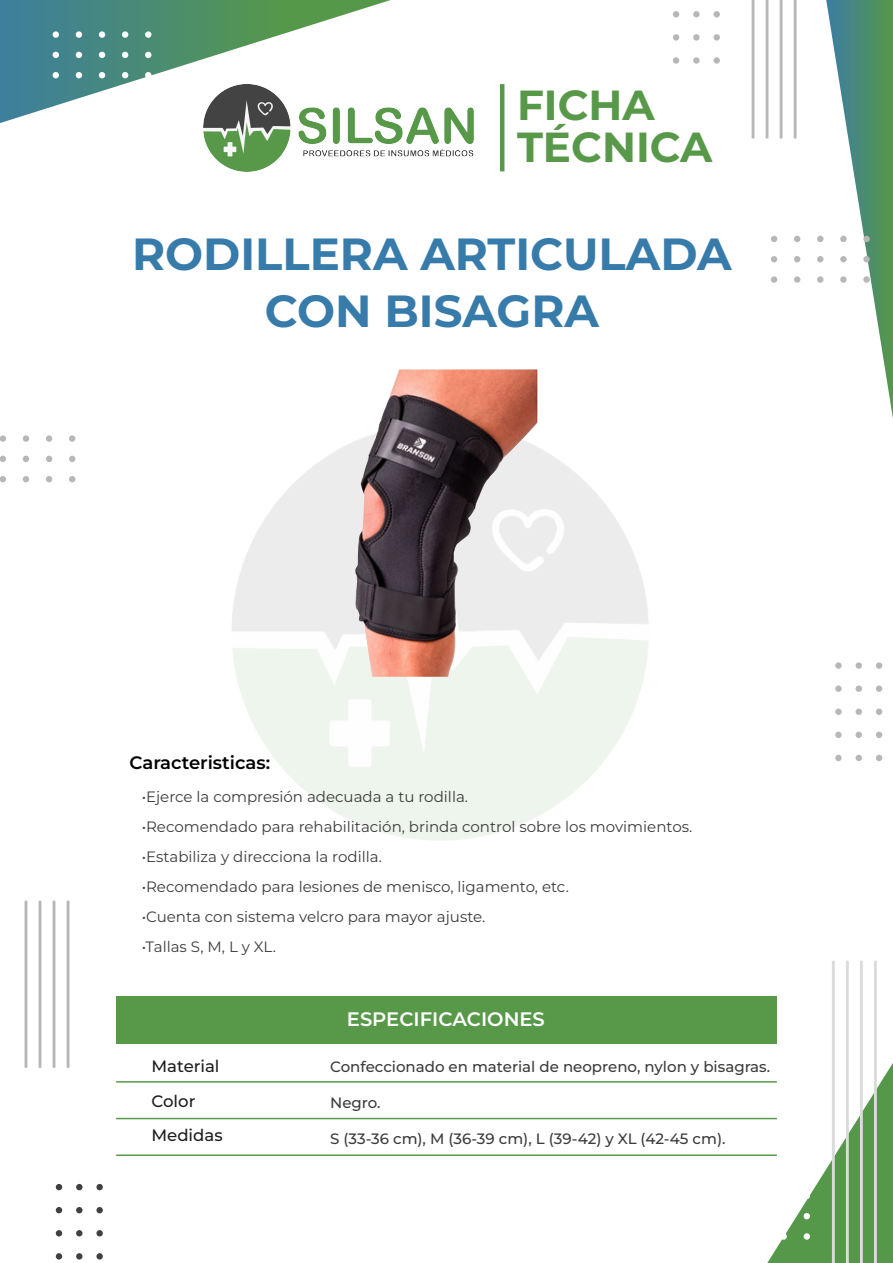
<style>
.page{position:relative;width:893px;height:1263px;background:#fff}
.page>*{position:absolute;margin:0;border:0;box-sizing:border-box;transform-origin:0 0}
.t1{font:700 45px/57px "Montserrat";color:#377bab;text-align:center}
.t2{font:700 42px/42px "Montserrat";color:#579949}
.t3{font:600 19.5px "Montserrat";color:#fff}
.t4{font:600 18px "Montserrat";color:#000}
.t5{font:500 16.5px/34.5px "Montserrat";color:#1d1d1b}
.t6{font:15px "Montserrat";color:#3c3c3b}
.t7{font:500 15px "Montserrat";color:#3c3c3b}
</style>
<div class="page">
<svg style="left:0;top:0;width:391px;height:123px"></svg>
<svg style="left:67px;top:900px;width:2px;height:168px"></svg>
<svg style="left:53px;top:900px;width:2px;height:168px"></svg>
<svg style="left:39px;top:900px;width:2px;height:168px"></svg>
<svg style="left:25px;top:900px;width:2px;height:168px"></svg>
<svg style="left:794px;top:0;width:2px;height:139px"></svg>
<svg style="left:780px;top:0;width:2px;height:139px"></svg>
<svg style="left:766px;top:0;width:2px;height:139px"></svg>
<svg style="left:752px;top:0;width:2px;height:139px"></svg>
<div style="left:53px;top:31px;width:6px;height:7px;background:#fff;border-radius:50%"></div>
<div style="left:76px;top:31px;width:6px;height:7px;background:#fff;border-radius:50%"></div>
<div style="left:99px;top:31px;width:6px;height:7px;background:#fff;border-radius:50%"></div>
<div style="left:122px;top:31px;width:6px;height:7px;background:#fff;border-radius:50%"></div>
<div style="left:145px;top:31px;width:6px;height:7px;background:#fff;border-radius:50%"></div>
<svg style="left:53px;top:52px;width:6px;height:6px"></svg>
<svg style="left:76px;top:52px;width:6px;height:6px"></svg>
<svg style="left:99px;top:52px;width:6px;height:6px"></svg>
<svg style="left:122px;top:52px;width:6px;height:6px"></svg>
<svg style="left:145px;top:52px;width:6px;height:6px"></svg>
<svg style="left:53px;top:72px;width:6px;height:6px"></svg>
<svg style="left:76px;top:72px;width:6px;height:6px"></svg>
<svg style="left:99px;top:72px;width:6px;height:6px"></svg>
<svg style="left:122px;top:72px;width:6px;height:6px"></svg>
<svg style="left:145px;top:72px;width:6px;height:6px"></svg>
<svg style="left:767px;top:960px;width:126px;height:303px"></svg>
<div style="left:780px;top:1233px;width:7px;height:7px;background:#fff;border-radius:50%"></div>
<div style="left:804px;top:1233px;width:6px;height:7px;background:#fff;border-radius:50%"></div>
<svg style="left:771px;top:236px;width:6px;height:6px"></svg>
<svg style="left:794px;top:236px;width:6px;height:6px"></svg>
<svg style="left:771px;top:256px;width:6px;height:6px"></svg>
<svg style="left:794px;top:256px;width:6px;height:6px"></svg>
<svg style="left:817px;top:0;width:76px;height:419px"></svg>
<div style="left:840px;top:256px;width:7px;height:6px;background:#b8b7b7;border-radius:50%"></div>
<div style="left:863px;top:256px;width:7px;height:6px;background:#b8b7b7;border-radius:50%"></div>
<div style="left:771px;top:276px;width:6px;height:7px;background:#b8b7b7;border-radius:50%"></div>
<div style="left:794px;top:276px;width:6px;height:7px;background:#b8b7b7;border-radius:50%"></div>
<div style="left:817px;top:276px;width:6px;height:7px;background:#b8b7b7;border-radius:50%"></div>
<div style="left:840px;top:276px;width:7px;height:7px;background:#b8b7b7;border-radius:50%"></div>
<div style="left:863px;top:276px;width:7px;height:7px;background:#b8b7b7;border-radius:50%"></div>
<div style="left:713px;top:11px;width:7px;height:6px;background:#b8b7b7;border-radius:50%"></div>
<div style="left:713px;top:34px;width:7px;height:7px;background:#b8b7b7;border-radius:50%"></div>
<div style="left:713px;top:57px;width:7px;height:7px;background:#b8b7b7;border-radius:50%"></div>
<div style="left:693px;top:11px;width:7px;height:6px;background:#b8b7b7;border-radius:50%"></div>
<div style="left:693px;top:34px;width:7px;height:7px;background:#b8b7b7;border-radius:50%"></div>
<div style="left:693px;top:57px;width:7px;height:7px;background:#b8b7b7;border-radius:50%"></div>
<svg style="left:673px;top:11px;width:6px;height:6px"></svg>
<div style="left:673px;top:34px;width:6px;height:7px;background:#b8b7b7;border-radius:50%"></div>
<div style="left:673px;top:57px;width:6px;height:7px;background:#b8b7b7;border-radius:50%"></div>
<div style="left:0;top:435px;width:6px;height:7px;background:#b8b7b7;border-radius:50%"></div>
<div style="left:23px;top:435px;width:6px;height:7px;background:#b8b7b7;border-radius:50%"></div>
<div style="left:46px;top:435px;width:6px;height:7px;background:#b8b7b7;border-radius:50%"></div>
<div style="left:69px;top:435px;width:6px;height:7px;background:#b8b7b7;border-radius:50%"></div>
<svg style="left:0;top:456px;width:6px;height:6px"></svg>
<svg style="left:23px;top:456px;width:6px;height:6px"></svg>
<svg style="left:46px;top:456px;width:6px;height:6px"></svg>
<svg style="left:69px;top:456px;width:6px;height:6px"></svg>
<svg style="left:0;top:476px;width:6px;height:6px"></svg>
<svg style="left:23px;top:476px;width:6px;height:6px"></svg>
<svg style="left:46px;top:476px;width:6px;height:6px"></svg>
<svg style="left:69px;top:476px;width:6px;height:6px"></svg>
<div style="left:876px;top:662px;width:6px;height:7px;background:#b8b7b7;border-radius:50%"></div>
<div style="left:876px;top:685px;width:6px;height:7px;background:#b8b7b7;border-radius:50%"></div>
<div style="left:876px;top:708px;width:6px;height:7px;background:#b8b7b7;border-radius:50%"></div>
<svg style="left:876px;top:732px;width:6px;height:6px"></svg>
<svg style="left:876px;top:755px;width:6px;height:6px"></svg>
<div style="left:856px;top:662px;width:6px;height:7px;background:#b8b7b7;border-radius:50%"></div>
<div style="left:856px;top:685px;width:6px;height:7px;background:#b8b7b7;border-radius:50%"></div>
<div style="left:856px;top:708px;width:6px;height:7px;background:#b8b7b7;border-radius:50%"></div>
<svg style="left:856px;top:732px;width:6px;height:6px"></svg>
<svg style="left:856px;top:755px;width:6px;height:6px"></svg>
<div style="left:835px;top:662px;width:7px;height:7px;background:#b8b7b7;border-radius:50%"></div>
<div style="left:835px;top:685px;width:7px;height:7px;background:#b8b7b7;border-radius:50%"></div>
<div style="left:835px;top:708px;width:7px;height:7px;background:#b8b7b7;border-radius:50%"></div>
<div style="left:835px;top:732px;width:7px;height:6px;background:#b8b7b7;border-radius:50%"></div>
<div style="left:835px;top:755px;width:7px;height:6px;background:#b8b7b7;border-radius:50%"></div>
<div style="left:96px;top:1184px;width:7px;height:6px;background:#404040;border-radius:50%"></div>
<div style="left:96px;top:1207px;width:7px;height:6px;background:#404040;border-radius:50%"></div>
<div style="left:96px;top:1230px;width:7px;height:6px;background:#404040;border-radius:50%"></div>
<div style="left:96px;top:1253px;width:7px;height:6px;background:#404040;border-radius:50%"></div>
<div style="left:76px;top:1184px;width:7px;height:6px;background:#404040;border-radius:50%"></div>
<div style="left:76px;top:1207px;width:7px;height:6px;background:#404040;border-radius:50%"></div>
<div style="left:76px;top:1230px;width:7px;height:6px;background:#404040;border-radius:50%"></div>
<div style="left:76px;top:1253px;width:7px;height:6px;background:#404040;border-radius:50%"></div>
<svg style="left:56px;top:1184px;width:6px;height:6px"></svg>
<svg style="left:56px;top:1207px;width:6px;height:6px"></svg>
<svg style="left:56px;top:1230px;width:6px;height:6px"></svg>
<svg style="left:56px;top:1253px;width:6px;height:6px"></svg>
<img style="left:204px;top:84px;width:270px;height:87px">
<hr style="left:500px;top:84px;width:4px;height:87px;background:#579949">
<div style="left:116px;top:996px;width:661px;height:47px;background:#579949"></div>
<hr style="left:116px;top:1118px;width:661px;height:1px;background:#579949">
<hr style="left:116px;top:1081px;width:661px;height:1px;background:#579949">
<hr style="left:116px;top:1154px;width:661px;height:2px;background:#579949">
<img style="left:355px;top:369px;width:183px;height:308px">
<h2 class="t2" style="left:517px;top:83px;width:197px">FICHA<br>TÉCNICA</h2>
<h1 class="t1" style="left:132px;top:225px;width:601px">RODILLERA ARTICULADA<br>CON BISAGRA</h1>
<p class="t4" style="left:129px;top:751px;width:142px">Caracteristicas:</p>
<p class="t6" style="left:142px;top:787px;width:328px">•Ejerce la compresión adecuada a tu rodilla.</p>
<p class="t6" style="left:142px;top:817px;width:552px">•Recomendado para rehabilitación, brinda control sobre los movimientos.</p>
<p class="t6" style="left:142px;top:847px;width:242px">•Estabiliza y direcciona la rodilla.</p>
<p class="t6" style="left:142px;top:877px;width:429px">•Recomendado para lesiones de menisco, ligamento, etc.</p>
<p class="t6" style="left:142px;top:907px;width:345px">•Cuenta con sistema velcro para mayor ajuste.</p>
<p class="t6" style="left:142px;top:937px;width:136px">•Tallas S, M, L y XL.</p>
<h3 class="t3" style="left:347px;top:1005px;width:199px">ESPECIFICACIONES</h3>
<p class="t5" style="left:151px;top:1049px;width:73px">Material<br>Color<br>Medidas</p>
<p class="t7" style="left:330px;top:1057px;width:441px">Confeccionado en material de neopreno, nylon y bisagras.</p>
<p class="t7" style="left:330px;top:1093px;width:52px">Negro.</p>
<p class="t7" style="left:330px;top:1129px;width:397px">S (33-36 cm), M (36-39 cm), L (39-42) y XL (42-45 cm).</p>
</div>
